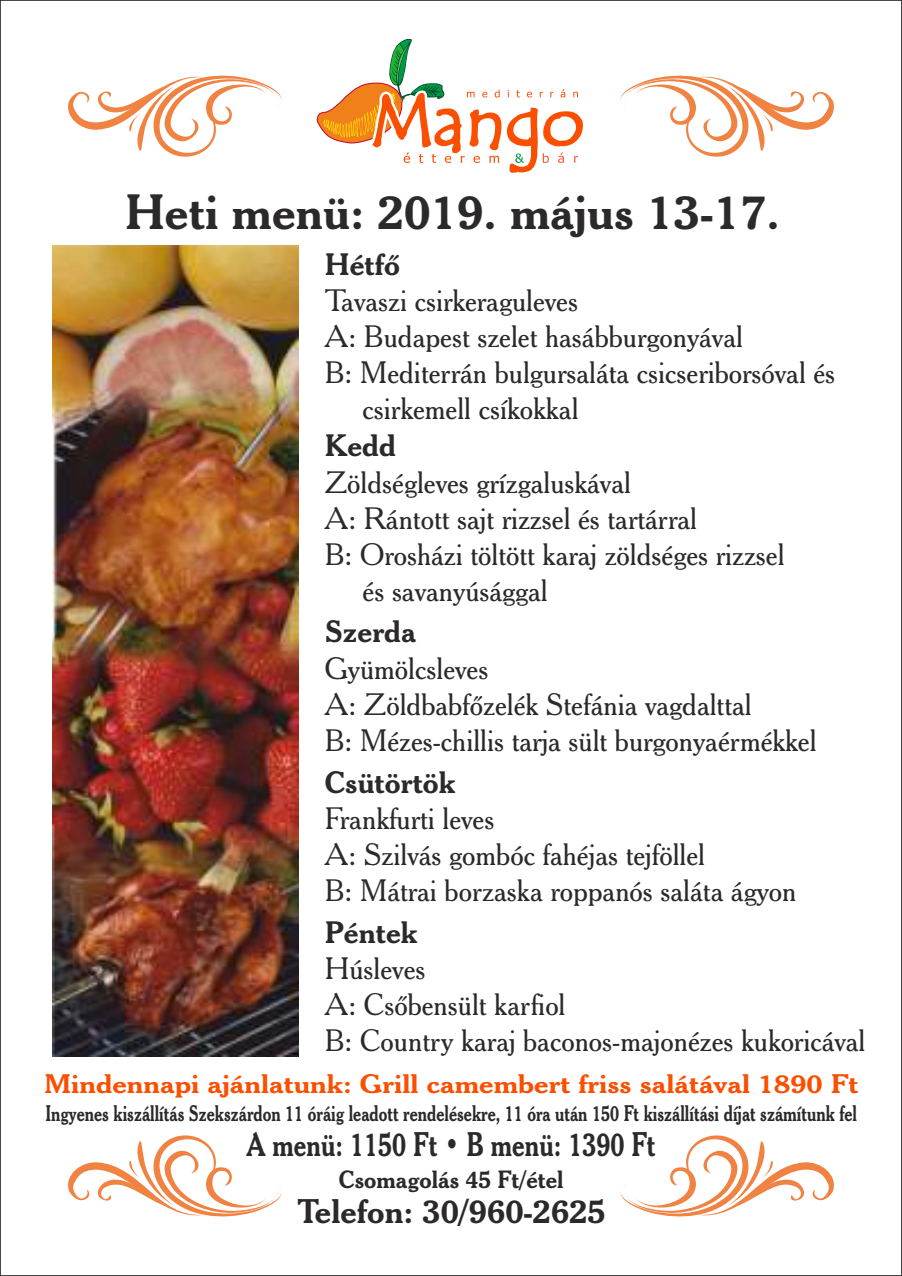
<style>
.page{position:relative;width:902px;height:1276px;background:#fff}
.page>*{position:absolute;margin:0;border:0;box-sizing:border-box;transform-origin:0 0}
.t1{font:48px "Chesterfield CE Bold";color:#2b2929}
.t2{font:33px "Chesterfield CE Bold";color:#2b2929;scale:.77 1}
.t3{font:33px "Chesterfield CE Bold";color:#2b2929}
.t4{font:30px/36px "Chesterfield CE";color:#2b2929}
.t5{font:30px "Chesterfield CE Bold";color:#2b2929}
.t6{font:26.1px "Chesterfield CE Bold";color:#fa4f00;scale:1.12 1}
.t7{font:24px "Chesterfield CE Bold";color:#2b2929;scale:.96 1}
.t8{font:21.9px "Chesterfield CE Bold";color:#2b2929;scale:.75 1}
</style>
<div class="page">
<img style="left:52px;top:246px;width:246px;height:810px">
<svg style="left:68px;top:1135px;width:214px;height:82px"></svg>
<svg style="left:620px;top:1135px;width:214px;height:82px"></svg>
<svg style="left:68px;top:75px;width:214px;height:82px"></svg>
<svg style="left:620px;top:75px;width:214px;height:82px"></svg>
<svg style="left:316px;top:39px;width:267px;height:134px"></svg>
<h1 class="t1" style="left:125px;top:192px;width:656px">Heti menü: 2019. május 13-17.</h1>
<p class="t5" style="left:325px;top:252px;width:77px">Hétfő</p>
<p class="t4" style="left:325px;top:285px;width:255px">Tavaszi csirkeraguleves</p>
<p class="t4" style="left:325px;top:321px;width:419px">A: Budapest szelet hasábburgonyával</p>
<p class="t4" style="left:325px;top:357px;width:512px">B: Mediterrán bulgursaláta csicseriborsóval és</p>
<p class="t4" style="left:362px;top:393px;width:217px">csirkemell csíkokkal</p>
<p class="t5" style="left:325px;top:433px;width:73px">Kedd</p>
<p class="t4" style="left:325px;top:467px;width:308px">Zöldségleves grízgaluskával</p>
<p class="t4" style="left:325px;top:503px;width:374px">A: Rántott sajt rizzsel és tartárral</p>
<p class="t4" style="left:325px;top:539px;width:461px">B: Orosházi töltött karaj zöldséges rizzsel</p>
<p class="t4" style="left:362px;top:575px;width:187px">és savanyúsággal</p>
<p class="t5" style="left:325px;top:619px;width:93px">Szerda</p>
<p class="t4" style="left:325px;top:653px;width:493px">Gyümölcsleves<br>A: Zöldbabfőzelék Stefánia vagdalttal<br>B: Mézes-chillis tarja sült burgonyaérmékkel</p>
<p class="t5" style="left:325px;top:770px;width:132px">Csütörtök</p>
<p class="t4" style="left:325px;top:803px;width:473px">Frankfurti leves<br>A: Szilvás gombóc fahéjas tejföllel<br>B: Mátrai borzaska roppanós saláta ágyon</p>
<p class="t5" style="left:325px;top:920px;width:94px">Péntek</p>
<p class="t4" style="left:325px;top:953px;width:542px">Húsleves<br>A: Csőbensült karfiol<br>B: Country karaj baconos-majonézes kukoricával</p>
<p class="t6" style="left:44px;top:1073px;width:728px">Mindennapi ajánlatunk: Grill camembert friss salátával 1890 Ft</p>
<p class="t8" style="left:45px;top:1104px;width:1083px">Ingyenes kiszállítás Szekszárdon 11 óráig leadott rendelésekre, 11 óra után 150 Ft kiszállítási díjat számítunk fel</p>
<p class="t2" style="left:247px;top:1131px;width:532px">A menü: 1150 Ft • B menü: 1390 Ft</p>
<p class="t7" style="left:339px;top:1170px;width:236px">Csomagolás 45 Ft/étel</p>
<p class="t3" style="left:297px;top:1198px;width:310px">Telefon: 30/960-2625</p>
</div>
